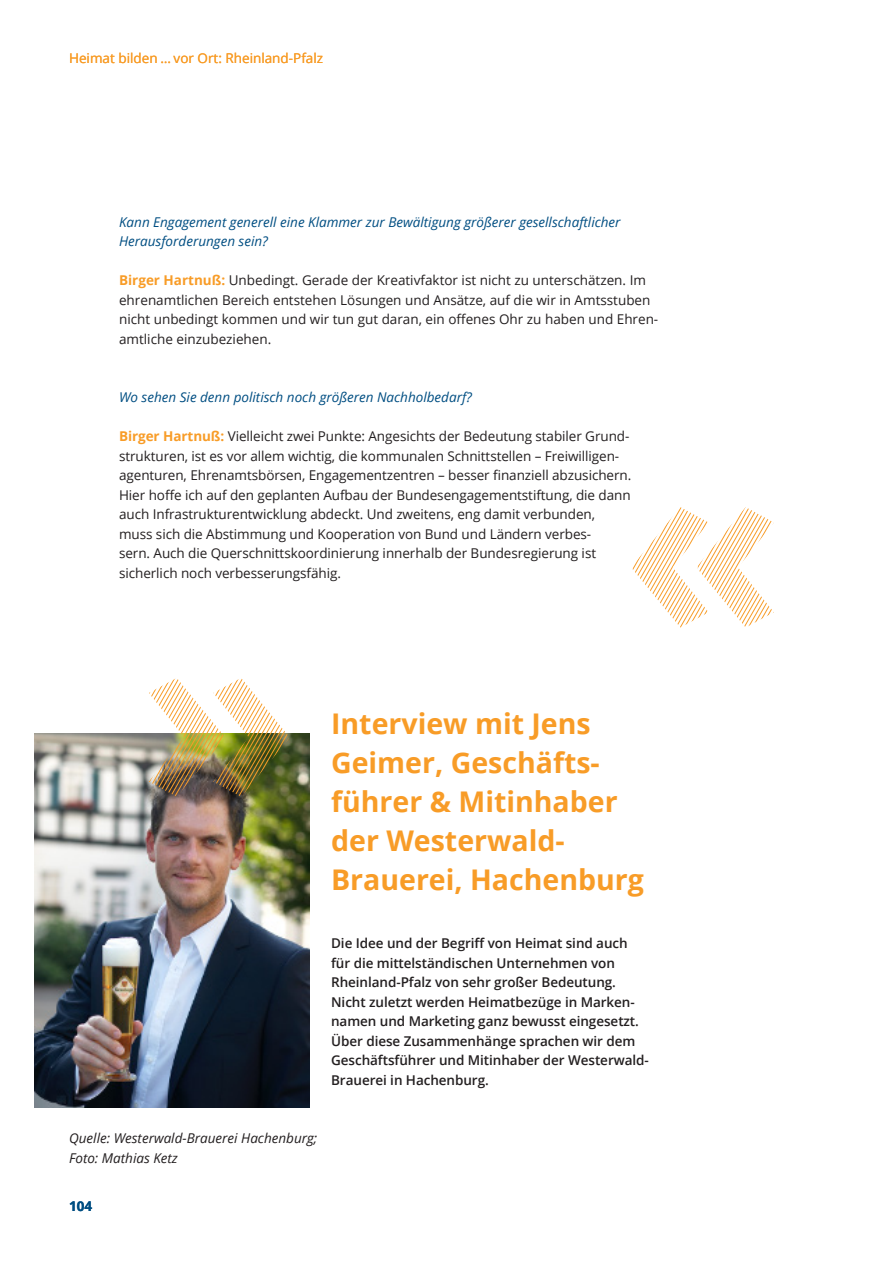
<style>
.page{position:relative;width:893px;height:1263px;background:#fff}
.page>*{position:absolute;margin:0;border:0;box-sizing:border-box;transform-origin:0 0}
.t1{font:700 28.5px/39px "Open Sans";color:#f89c27}
.t2{font:13.5px/19.5px "Open Sans";letter-spacing:-.005em;color:#231f20}
.t3{font:600 13.5px/19.5px "Open Sans";letter-spacing:-.005em;color:#231f20}
.t4{font:italic 13.5px/19.5px "Open Sans";color:#004e82}
.t5{font:italic 13.5px/19.5px "Open Sans";color:#231f20}
.t6{font:13.5px "Open Sans";color:#f89c27}
.t7{font:700 13.5px "Open Sans";color:#004e82}
.s1{font-weight:700;color:#f89c27}
</style>
<div class="page">
<svg style="left:632px;top:507px;width:142px;height:121px"></svg>
<img style="left:35px;top:734px;width:275px;height:374px">
<img style="left:149px;top:678px;width:139px;height:119px">
<p class="t6" style="left:69px;top:49px;width:256px">Heimat bilden … vor Ort: Rheinland-Pfalz</p>
<p class="t4" style="left:119px;top:212px;width:503px">Kann Engagement generell eine Klammer zur Bewältigung größerer gesellschaftlicher<br>Herausforderungen sein?</p>
<p class="t2" style="left:119px;top:270px;width:541px"><span class="s1">Birger Hartnuß:</span> Unbedingt. Gerade der Kreativfaktor ist nicht zu unterschätzen. Im ehrenamtlichen Bereich entstehen Lösungen und Ansätze, auf die wir in Amtsstuben nicht unbedingt kommen und wir tun gut daran, ein offenes Ohr zu haben und Ehren&shy;amtliche einzubeziehen.</p>
<p class="t4" style="left:119px;top:387px;width:354px">Wo sehen Sie denn politisch noch größeren Nachholbedarf?</p>
<p class="t2" style="left:119px;top:426px;width:514px"><span class="s1">Birger Hartnuß:</span> Vielleicht zwei Punkte: Angesichts der Bedeutung stabiler Grund&shy;strukturen, ist es vor allem wichtig, die kommunalen Schnittstellen – Freiwilligen&shy;agenturen, Ehrenamtsbörsen, Engagementzentren – besser finanziell abzusichern.<br>Hier hoffe ich auf den geplanten Aufbau der Bundesengagementstiftung, die dann auch Infrastrukturentwicklung abdeckt. Und zweitens, eng damit verbunden, muss sich die Abstimmung und Kooperation von Bund und Ländern verbes-<br>sern. Auch die Querschnittskoordinierung innerhalb der Bundesregierung ist sicherlich noch verbesserungsfähig.</p>
<h1 class="t1" style="left:331px;top:703px;width:314px">Interview mit Jens<br>Geimer, Geschäfts&shy;führer &amp; Mitinhaber der Westerwald-<br>Brauerei, Hachenburg</h1>
<p class="t3" style="left:331px;top:933px;width:319px">Die Idee und der Begriff von Heimat sind auch für die mittelständischen Unternehmen von Rheinland-Pfalz von sehr großer Bedeutung.<br>Nicht zuletzt werden Heimatbezüge in Marken&shy;namen und Marketing ganz bewusst eingesetzt.<br>Über diese Zusammenhänge sprachen wir dem Geschäftsführer und Mitinhaber der Westerwald-Brauerei in Hachenburg.</p>
<p class="t5" style="left:69px;top:1128px;width:250px">Quelle: Westerwald-Brauerei Hachenburg;<br>Foto: Mathias Ketz</p>
<p class="t7" style="left:69px;top:1197px;width:25px">104</p>
</div>
